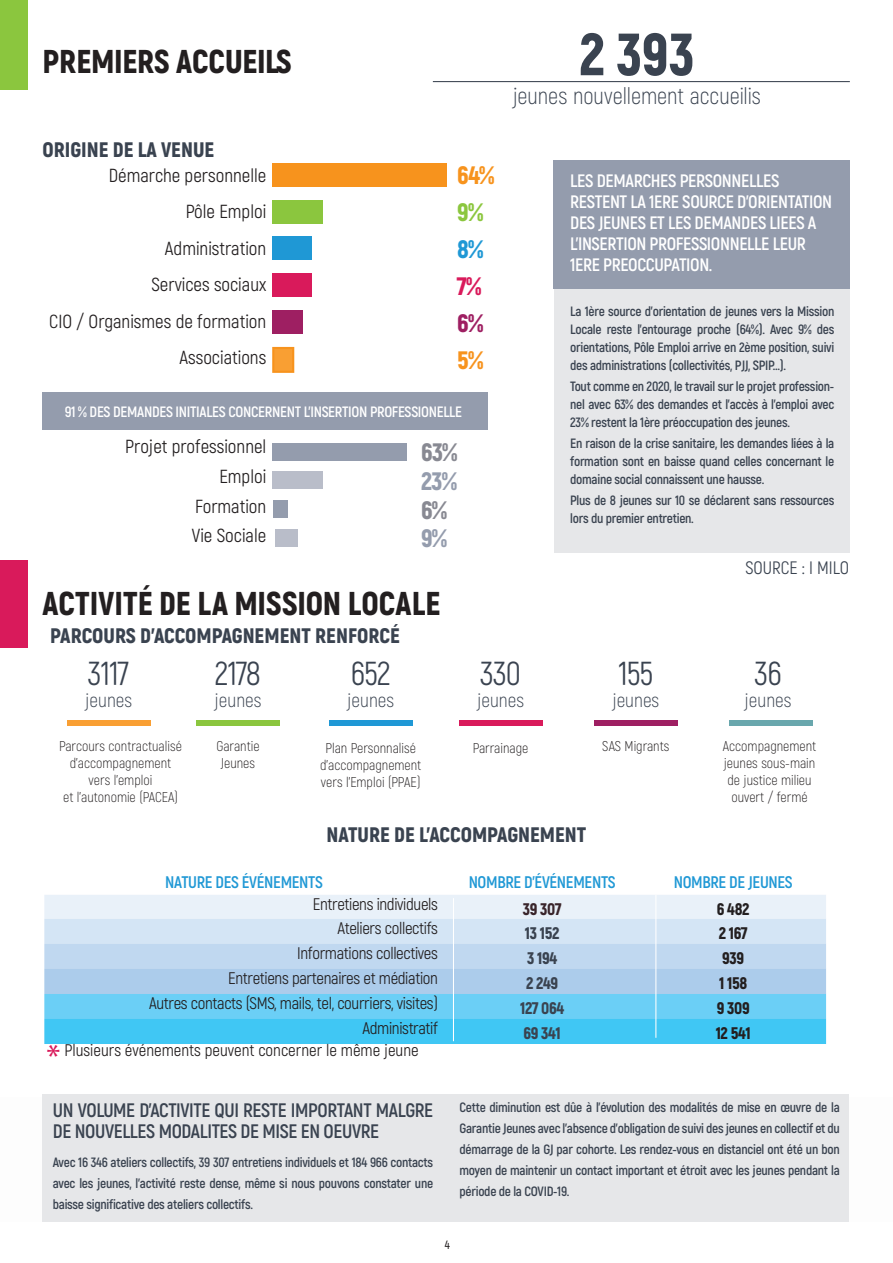
<style>
.page{position:relative;width:893px;height:1263px;background:#fff}
.page>*{position:absolute;margin:0;border:0;box-sizing:border-box;transform-origin:0 0}
.t1{font:900 59.4px "Akrobat";color:#3a4350}
.t2{font:33.15px "Akrobat";letter-spacing:-.02em;color:#3a4350}
.t3{font:900 33px "Akrobat";color:#231f20}
.t4{font:900 25.2px "Akrobat";color:#f7931d}
.t5{font:900 25.2px "Akrobat";color:#888992}
.t6{font:900 25.2px "Akrobat";color:#949cad}
.t7{font:900 25.2px "Akrobat";color:#1f98d5}
.t8{font:900 25.2px "Akrobat";color:#8bc63e}
.t9{font:900 25.2px "Akrobat";color:#d91a5b}
.t10{font:900 25.2px "Akrobat";color:#9e1f62}
.t11{font:300 23.4px "Akrobat";letter-spacing:-.005em;color:#3a4350}
.t12{font:900 21px "Akrobat";color:#3a4350}
.t13{font:700 19.5px/21px "Akrobat";letter-spacing:-.02em;color:#3a4350}
.t14{font:300 19.5px "Akrobat";color:#3a4350}
.t15{font:18.9px/36.5px "Akrobat";color:#231f20;text-align:right}
.t16{font:700 18px/21px "Akrobat";letter-spacing:-.02em;color:#fff}
.t17{font:18px "Akrobat";color:#3a4350}
.t18{font:16.8px "Akrobat";letter-spacing:-.02em;color:#231f20}
.t19{font:700 16.8px "Akrobat";letter-spacing:-.02em;color:#1f98d5}
.t20{font:16.8px "Akrobat";color:#231f20}
.t21{font:900 16.8px "Akrobat";letter-spacing:-.02em;color:#231f20}
.t22{font:900 16.8px "Akrobat";letter-spacing:-.02em;color:#3a4350}
.t23{font:900 16.8px "Akrobat";color:#3a252b}
.t24{font:700 15px "Akrobat";letter-spacing:-.02em;color:#fff}
.t25{font:300 14.1px/17px "Akrobat";color:#231f20;text-align:center}
.t26{font:700 13.5px/18px "Akrobat";letter-spacing:-.02em;color:#3a4350;text-align:justify}
.t27{font:600 12px "Akrobat";color:#231f20}
.s1{font-family:"Myriad Pro";font-size:33.6px;color:#d91a5b}
</style>
<div class="page">
<div style="left:554px;top:289px;width:295px;height:264px;background:#e6e7e9"></div>
<div style="left:42px;top:1094px;width:807px;height:127px;background:#e6e7e9"></div>
<div style="left:43px;top:392px;width:445px;height:37px;background:#949cad"></div>
<div style="left:272px;top:236px;width:40px;height:24px;background:#1f98d5"></div>
<div style="left:272px;top:163px;width:174px;height:24px;background:#f7931d"></div>
<div style="left:273px;top:443px;width:134px;height:18px;background:#949cad"></div>
<div style="left:273px;top:471px;width:50px;height:18px;background:#b9bdc9"></div>
<div style="left:273px;top:500px;width:14px;height:18px;background:#949cad"></div>
<div style="left:275px;top:529px;width:23px;height:17px;background:#b9bdc9"></div>
<div style="left:272px;top:200px;width:51px;height:23px;background:#8bc63e"></div>
<div style="left:272px;top:273px;width:40px;height:24px;background:#d91a5b"></div>
<svg style="left:44px;top:895px;width:782px;height:149px;background:#a2d7f3"></svg>
<div style="left:67px;top:720px;width:83px;height:6px;background:#f99f33"></div>
<div style="left:196px;top:720px;width:84px;height:6px;background:#8bc63e"></div>
<div style="left:329px;top:720px;width:83px;height:6px;background:#1f98d5"></div>
<div style="left:459px;top:720px;width:83px;height:6px;background:#d91a5b"></div>
<div style="left:594px;top:720px;width:83px;height:6px;background:#9e1f62"></div>
<div style="left:729px;top:720px;width:84px;height:6px;background:#69a7ad"></div>
<div style="left:272px;top:310px;width:30px;height:24px;background:#9e1f62"></div>
<hr style="left:453px;top:898px;width:1px;height:143px;background:#fff">
<hr style="left:655px;top:895px;width:1px;height:143px;background:#fff">
<div style="left:0;top:0;width:28px;height:90px;background:#8bc63e"></div>
<hr style="left:0;top:488px;width:1px;height:181px;background:#e6e7e9">
<hr style="left:433px;top:81px;width:417px;height:1px;background:#3a4350">
<div style="left:272px;top:347px;width:22px;height:26px;background:#f99f33;border:2px solid #f7931d"></div>
<div style="left:554px;top:160px;width:296px;height:129px;background:#949cad"></div>
<div style="left:0;top:1097px;width:893px;height:124px;background:#e6e7e9"></div>
<div style="left:0;top:560px;width:28px;height:88px;background:#d91a5b"></div>
<h3 class="t3" style="left:43px;top:40px;width:251px">PREMIERS ACCUEILS</h3>
<h3 class="t12" style="left:43px;top:136px;width:173px">ORIGINE DE LA VENUE</h3>
<h3 class="t15" style="left:49px;top:157px;width:219px">Démarche personnelle<br>Pôle Emploi<br>Administration<br>Services sociaux<br>CIO / Organismes de formation<br>Associations</h3>
<h3 class="t4" style="left:457px;top:158px;width:39px">64%</h3>
<h3 class="t8" style="left:457px;top:195px;width:28px">9%</h3>
<h3 class="t7" style="left:457px;top:233px;width:28px">8%</h3>
<h3 class="t9" style="left:457px;top:270px;width:26px">7%</h3>
<h3 class="t10" style="left:457px;top:307px;width:28px">6%</h3>
<h3 class="t4" style="left:457px;top:344px;width:28px">5%</h3>
<p class="t24" style="left:65px;top:402px;width:399px">91 % DES DEMANDES INITIALES CONCERNENT L’INSERTION PROFESSIONELLE</p>
<h3 class="t15" style="left:125px;top:431px;width:142px;line-height:30px">Projet professionnel<br>Emploi<br>Formation<br>Vie Sociale</h3>
<h3 class="t5" style="left:421px;top:435px;width:38px">63%</h3>
<h3 class="t6" style="left:421px;top:465px;width:38px">23%</h3>
<h3 class="t5" style="left:421px;top:493px;width:28px">6%</h3>
<h3 class="t6" style="left:421px;top:522px;width:28px">9%</h3>
<h3 class="t3" style="left:43px;top:582px;width:399px">ACTIVITÉ DE LA MISSION LOCALE</h3>
<h3 class="t12" style="left:50px;top:622px;width:351px">PARCOURS D’ACCOMPAGNEMENT RENFORCÉ</h3>
<h1 class="t1" style="left:579px;top:16px;width:117px">2 393</h1>
<h3 class="t11" style="left:513px;top:82px;width:250px">jeunes nouvellement accueilis</h3>
<h3 class="t16" style="left:570px;top:170px;width:263px">LES DEMARCHES PERSONNELLES<br>RESTENT LA 1ERE SOURCE D’ORIENTATION<br>DES JEUNES ET LES DEMANDES LIEES A<br>L’INSERTION PROFESSIONNELLE LEUR<br>1ERE PREOCCUPATION.</h3>
<p class="t26" style="left:570px;top:302px;width:266px">La 1ère source d’orientation de jeunes vers la Mission Locale reste l’entourage proche (64%). Avec 9% des orientations, Pôle Emploi arrive en 2ème position, suivi des administrations (collectivités, PJJ, SPIP…).</p>
<p class="t26" style="left:570px;top:377px;width:266px">Tout comme en 2020, le travail sur le projet profession&shy;nel avec 63% des demandes et l’accès à l’emploi avec 23% restent la 1ère préoccupation des jeunes.</p>
<p class="t26" style="left:570px;top:434px;width:266px">En raison de la crise sanitaire, les demandes liées à la formation sont en baisse quand celles concernant le domaine social connaissent une hausse.</p>
<p class="t26" style="left:570px;top:491px;width:266px">Plus de 8 jeunes sur 10 se déclarent sans ressources lors du premier entretien.</p>
<h3 class="t17" style="left:745px;top:557px;width:105px">SOURCE : I MILO</h3>
<h2 class="t2" style="left:88px;top:654px;width:43px">3117</h2>
<h3 class="t14" style="left:85px;top:688px;width:48px">jeunes</h3>
<p class="t25" style="left:59px;top:738px;width:124px">Parcours contractualisé d’accompagnement vers l’emploi<br>et l’autonomie (PACEA)</p>
<h2 class="t2" style="left:215px;top:654px;width:48px">2178</h2>
<h3 class="t14" style="left:215px;top:688px;width:48px">jeunes</h3>
<p class="t25" style="left:216px;top:738px;width:45px">Garantie<br>Jeunes</p>
<h2 class="t2" style="left:351px;top:654px;width:41px">652</h2>
<h3 class="t14" style="left:347px;top:688px;width:48px">jeunes</h3>
<p class="t25" style="left:320px;top:739px;width:103px">Plan Personnalisé d’accompagnement vers l’Emploi (PPAE)</p>
<h2 class="t2" style="left:480px;top:654px;width:42px">330</h2>
<h3 class="t14" style="left:477px;top:688px;width:48px">jeunes</h3>
<p class="t25" style="left:473px;top:739px;width:57px">Parrainage</p>
<h3 class="t12" style="left:327px;top:821px;width:261px">NATURE DE L’ACCOMPAGNEMENT</h3>
<h2 class="t2" style="left:619px;top:654px;width:36px">155</h2>
<h3 class="t14" style="left:612px;top:688px;width:48px">jeunes</h3>
<p class="t25" style="left:602px;top:738px;width:69px">SAS Migrants</p>
<h2 class="t2" style="left:754px;top:654px;width:29px">36</h2>
<h3 class="t14" style="left:745px;top:688px;width:48px">jeunes</h3>
<p class="t25" style="left:723px;top:738px;width:95px">Accompagnement jeunes sous-main de justice milieu ouvert / fermé</p>
<p class="t19" style="left:165px;top:872px;width:159px">NATURE DES ÉVÉNEMENTS</p>
<p class="t19" style="left:469px;top:872px;width:148px">NOMBRE D’ÉVÉNEMENTS</p>
<p class="t19" style="left:674px;top:872px;width:121px">NOMBRE DE JEUNES</p>
<p class="t18" style="left:313px;top:894px;width:127px">Entretiens individuels</p>
<p class="t23" style="left:523px;top:898px;width:40px">39 307</p>
<p class="t21" style="left:717px;top:898px;width:34px">6 482</p>
<p class="t18" style="left:338px;top:918px;width:102px">Ateliers collectifs</p>
<p class="t22" style="left:525px;top:922px;width:36px">13 152</p>
<p class="t21" style="left:719px;top:922px;width:30px">2 167</p>
<p class="t18" style="left:297px;top:943px;width:142px">Informations collectives</p>
<p class="t22" style="left:527px;top:948px;width:32px">3 194</p>
<p class="t21" style="left:722px;top:948px;width:24px">939</p>
<p class="t18" style="left:228px;top:968px;width:211px">Entretiens partenaires et médiation</p>
<p class="t22" style="left:526px;top:973px;width:33px">2 249</p>
<p class="t21" style="left:719px;top:973px;width:30px">1 158</p>
<p class="t18" style="left:149px;top:993px;width:290px">Autres contacts (SMS, mails, tel, courriers, visites)</p>
<p class="t22" style="left:520px;top:998px;width:46px">127 064</p>
<p class="t21" style="left:717px;top:998px;width:35px">9 309</p>
<p class="t18" style="left:362px;top:1018px;width:77px">Administratif</p>
<p class="t22" style="left:523px;top:1023px;width:39px">69 341</p>
<p class="t21" style="left:716px;top:1023px;width:37px">12 541</p>
<p class="t20" style="left:47px;top:1040px;width:374px"><span class="s1">*</span> Plusieurs événements peuvent concerner le même jeune</p>
<h3 class="t13" style="left:53px;top:1100px;width:382px">UN VOLUME D’ACTIVITE QUI RESTE IMPORTANT MALGRE<br>DE NOUVELLES MODALITES DE MISE EN OEUVRE</h3>
<p class="t26" style="left:53px;top:1151px;width:382px;line-height:21px">Avec 16 346 ateliers collectifs, 39 307 entretiens individuels et 184 966 contacts avec les jeunes, l’activité reste dense, même si nous pouvons constater une baisse significative des ateliers collectifs.</p>
<p class="t26" style="left:459px;top:1096px;width:382px;line-height:21px">Cette diminution est dûe à l’évolution des modalités de mise en œuvre de la Garantie Jeunes avec l’absence d’obligation de suivi des jeunes en collectif et du démarrage de la GJ par cohorte. Les rendez-vous en distanciel ont été un bon moyen de maintenir un contact important et étroit avec les jeunes pendant la période de la COVID-19.</p>
<p class="t27" style="left:445px;top:1237px;width:7px">4</p>
</div>
